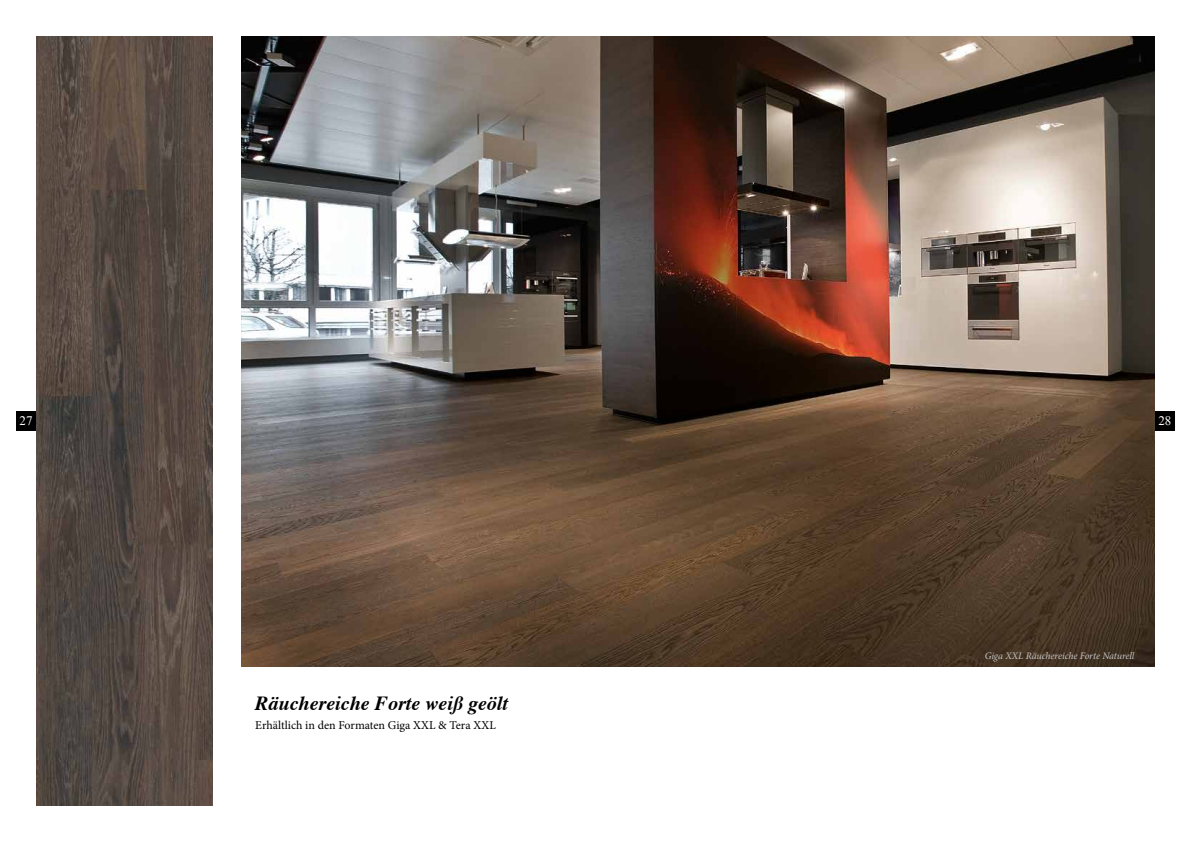
<style>
.page{position:relative;width:1191px;height:842px;background:#fff}
.page>*{position:absolute;margin:0;border:0;box-sizing:border-box;transform-origin:0 0}
.t1{font:italic 700 20px "Times";color:#000}
.t2{font:13px "Times New Roman";color:#fff}
.t3{font:12px "Minion Pro";color:#000}
.t4{font:italic 10px "Minion Pro";letter-spacing:-.01em;color:#c6c6c6}
</style>
<div class="page">
<img style="left:36px;top:36px;width:177px;height:770px">
<img style="left:241px;top:36px;width:914px;height:630px">
<div style="left:16px;top:411px;width:20px;height:20px;background:#000"></div>
<div style="left:1155px;top:411px;width:19px;height:20px;background:#000"></div>
<p class="t2" style="left:20px;top:412px;width:14px">27</p>
<p class="t2" style="left:1158px;top:412px;width:14px">28</p>
<h1 class="t1" style="left:255px;top:684px;width:254px">Räuchereiche Forte weiß geölt</h1>
<p class="t3" style="left:255px;top:717px;width:242px">Erhältlich in den Formaten Giga XXL &amp; Tera XXL</p>
<p class="t4" style="left:984px;top:649px;width:151px">Giga XXL Räuchereiche Forte Naturell</p>
</div>
